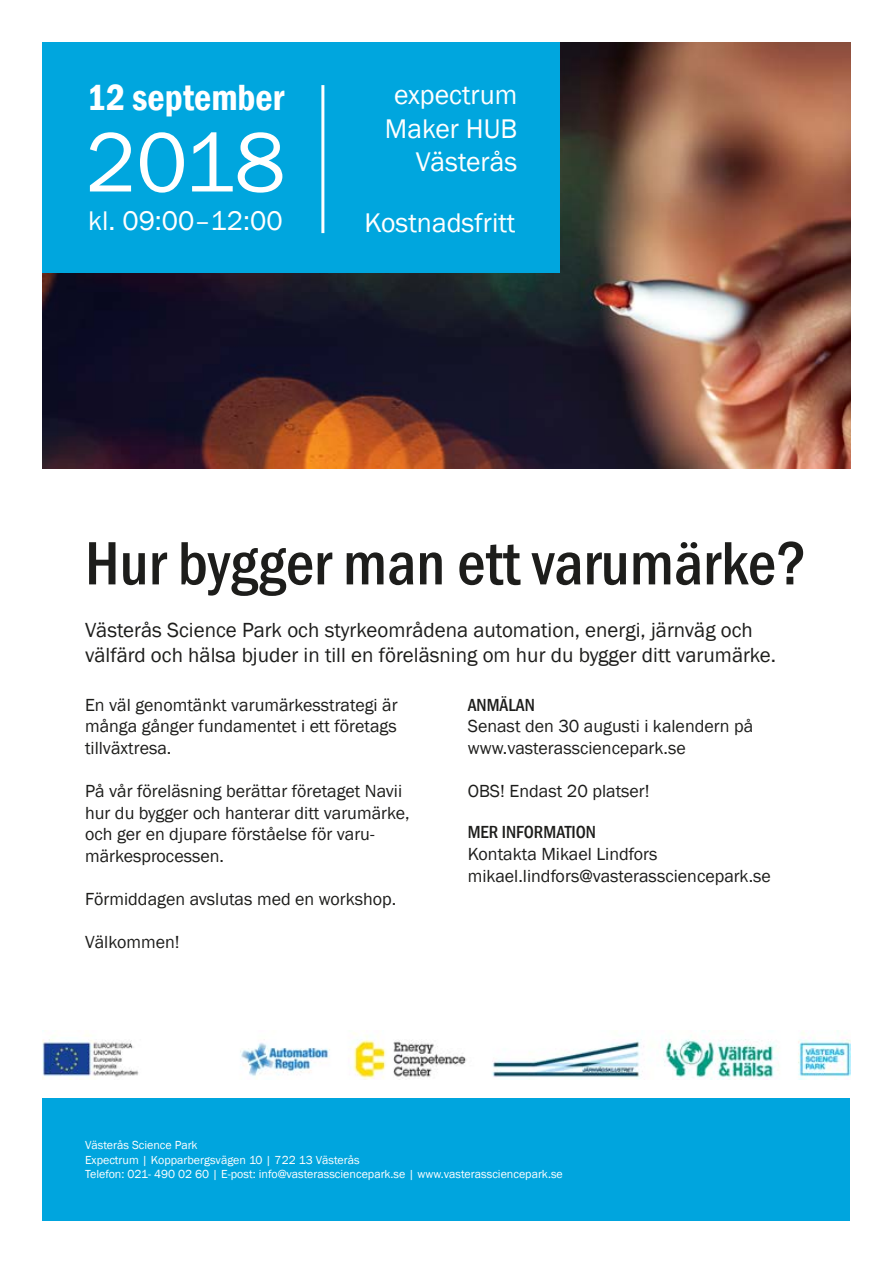
<style>
.page{position:relative;width:893px;height:1263px;background:#fff}
.page>*{position:absolute;margin:0;border:0;box-sizing:border-box;transform-origin:0 0}
.t1{font:87px "Franklin Gothic";color:#fff}
.t2{font:500 condensed 63.3px "Franklin Gothic";color:#1d1d1b}
.t3{font:600 condensed 37.5px "Franklin Gothic";color:#fff}
.t4{font:27.75px/33.3px "Franklin Gothic";color:#fff;text-align:right}
.t5{font:21px/25.2px "Franklin Gothic";color:#1d1d1b}
.t6{font:18px/21.6px "Franklin Gothic";color:#1d1d1b}
.t7{font:500 condensed 18px "Franklin Gothic";color:#1d1d1b}
.t8{font:12px/14.4px "Franklin Gothic";color:#fff}
</style>
<div class="page">
<img style="left:43px;top:42px;width:807px;height:426px">
<div style="left:43px;top:42px;width:517px;height:231px;background:#00a6de"></div>
<hr style="left:321px;top:85px;width:3px;height:148px;background:#fff">
<img style="left:43px;top:1031px;width:807px;height:48px">
<div style="left:43px;top:1098px;width:807px;height:122px;background:#00a5de"></div>
<h3 class="t3" style="left:87px;top:73px;width:199px">12 september</h3>
<h1 class="t1" style="left:85px;top:108px;width:202px">2018</h1>
<h3 class="t4" style="left:88px;top:205px;width:196px">kl. 09:00–12:00</h3>
<h3 class="t4" style="left:385px;top:79px;width:134px">expectrum<br>Maker HUB<br>Västerås</h3>
<h3 class="t4" style="left:364px;top:206px;width:153px">Kostnadsfritt</h3>
<h2 class="t2" style="left:85px;top:522px;width:724px">Hur bygger man ett varumärke?</h2>
<p class="t5" style="left:85px;top:618px;width:693px">Västerås Science Park och styrkeområdena automation, energi, järnväg och välfärd och hälsa bjuder in till en föreläsning om hur du bygger ditt varumärke.</p>
<p class="t6" style="left:85px;top:694px;width:314px;text-align:justify">En väl genomtänkt varumärkesstrategi är många gånger fundamentet i ett företags tillväxtresa.</p>
<p class="t6" style="left:85px;top:781px;width:326px">På vår föreläsning berättar företaget Navii hur du bygger och hanterar ditt varumärke, och ger en djupare förståelse för varu&shy;märkesprocessen.</p>
<p class="t6" style="left:85px;top:889px;width:313px">Förmiddagen avslutas med en workshop.</p>
<p class="t6" style="left:85px;top:932px;width:96px">Välkommen!</p>
<p class="t7" style="left:468px;top:693px;width:69px">ANMÄLAN</p>
<p class="t6" style="left:468px;top:716px;width:287px">Senast den 30 augusti i kalendern på www.vasterassciencepark.se</p>
<p class="t6" style="left:468px;top:781px;width:183px">OBS! Endast 20 platser!</p>
<p class="t7" style="left:468px;top:821px;width:130px">MER INFORMATION</p>
<p class="t6" style="left:468px;top:844px;width:305px">Kontakta Mikael Lindfors mikael.lindfors@vasterassciencepark.se</p>
<p class="t8" style="left:85px;top:1138px;width:479px">Västerås Science Park<br>Expectrum | Kopparbergsvägen 10 | 722 13 Västerås<br>Telefon: 021- 490 02 60 | E-post: info@vasterassciencepark.se | www.vasterassciencepark.se</p>
</div>
